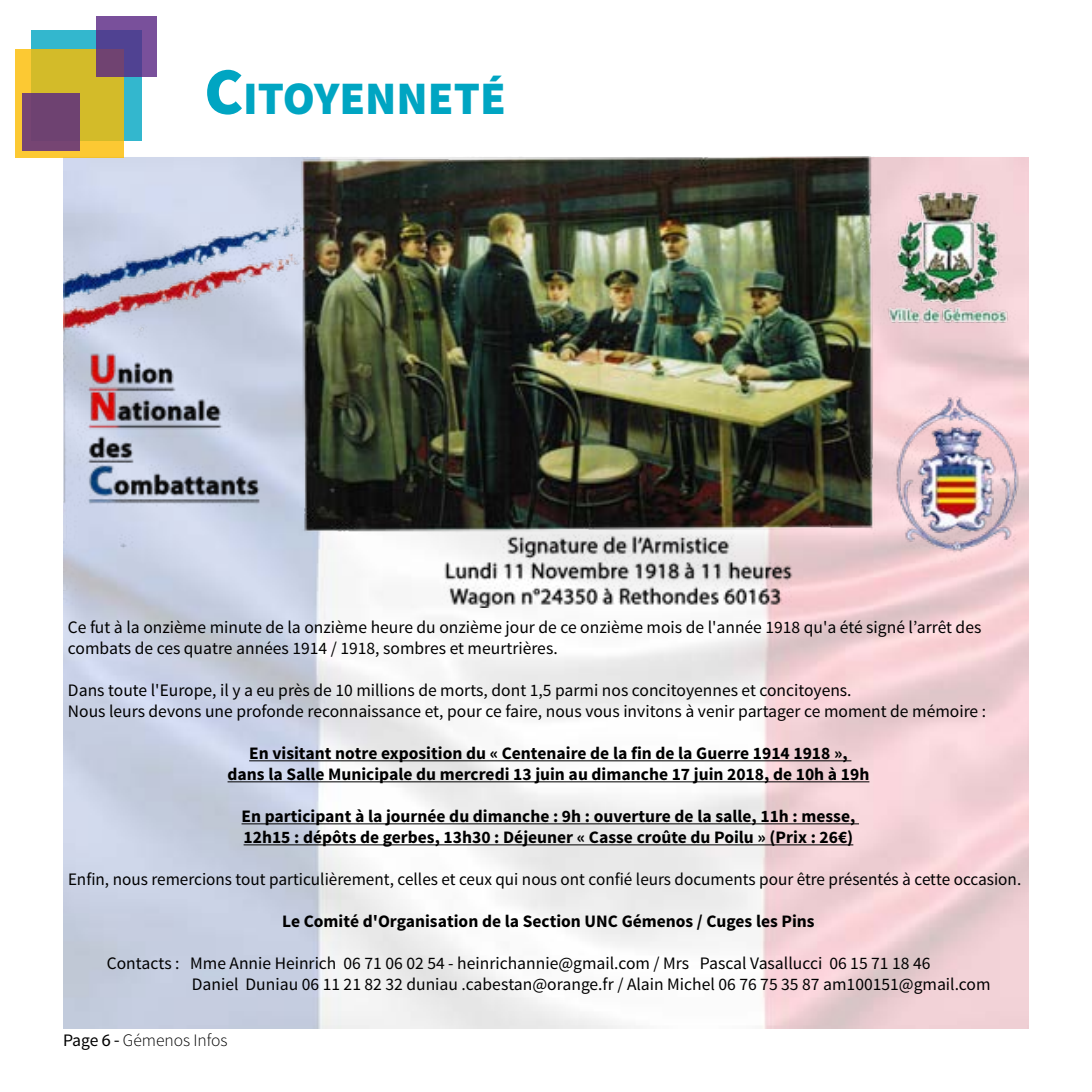
<style>
.page{position:relative;width:1092px;height:1092px;background:#fff}
.page>*{position:absolute;margin:0;border:0;box-sizing:border-box;transform-origin:0 0}
.t1{font:900 46.55px "Source Sans Pro";color:#00a5c2}
.t2{font:17.5px/21px "Source Sans Pro";color:#000}
.t3{font:700 17.5px/21px "Source Sans Pro";color:#000;text-align:center}
.t4{font:300 17.5px "Source Sans Pro";color:#000}
.s1{font-size:66.5px}
.s2{font-weight:400}
.s3{font-family:"Myriad Pro";font-weight:400}
</style>
<div class="page">
<img style="left:63px;top:158px;width:965px;height:870px">
<hr style="left:249px;top:760px;width:602px;height:1px;background:#000">
<hr style="left:227px;top:781px;width:642px;height:1px;background:#000">
<hr style="left:241px;top:823px;width:618px;height:1px;background:#000">
<hr style="left:243px;top:844px;width:610px;height:1px;background:#000">
<div style="left:31px;top:30px;width:111px;height:111px;background:#33b7ce"></div>
<svg style="left:15px;top:49px;width:108px;height:108px;background:#debf2b"></svg>
<div style="left:22px;top:93px;width:58px;height:58px;background:#6e4271"></div>
<svg style="left:96px;top:17px;width:60px;height:60px;background:#67478e"></svg>
<img style="left:63px;top:157px;width:961px;height:450px">
<h1 class="t1" style="left:204px;top:68px;width:303px"><span class="s1">C</span>ITOYENNETÉ</h1>
<p class="t2" style="left:68px;top:617px;width:914px">Ce fut à la onzième minute de la onzième heure du onzième jour de ce onzième mois de l'année 1918 qu'a été signé l’arrêt des combats de ces quatre années 1914 / 1918, sombres et meurtrières.</p>
<p class="t2" style="left:68px;top:680px;width:919px">Dans toute l'Europe, il y a eu près de 10 millions de morts, dont 1,5 parmi nos concitoyennes et concitoyens.<br>Nous leurs devons une profonde reconnaissance et, pour ce faire, nous vous invitons à venir partager ce moment de mémoire :</p>
<p class="t3" style="left:227px;top:743px;width:643px">En visitant notre exposition du « Centenaire de la fin de la Guerre 1914 1918 »,<br>dans la Salle Municipale du mercredi 13 juin au dimanche 17 juin 2018, de 10h à 19h</p>
<p class="t3" style="left:241px;top:806px;width:615px;text-align:left">En participant à la journée du dimanche : 9h : ouverture de la salle, 11h : messe,<br>12h15 : dépôts de gerbes, 13h30 : Déjeuner « Casse croûte du Poilu » (Prix : 26€)</p>
<p class="t2" style="left:68px;top:869px;width:954px">Enfin, nous remercions tout particulièrement, celles et ceux qui nous ont confié leurs documents pour être présentés à cette occasion.</p>
<p class="t3" style="left:282px;top:911px;width:534px">Le Comité d'Organisation de la Section UNC Gémenos / Cuges les Pins</p>
<p class="t2" style="left:192px;top:953px;width:800px;text-indent:-85px">Contacts : Mme Annie Heinrich 06 71 06 02 54 - heinrichannie@gmail.com / Mrs Pascal Vasallucci 06 15 71 18 46<br>Daniel Duniau 06 11 21 82 32 duniau .cabestan@orange.fr / Alain Michel 06 76 75 35 87 am100151@gmail.com</p>
<p class="t4" style="left:63px;top:1029px;width:166px"><span class="s2">Page</span> <span class="s3">6 -</span> Gémenos Infos</p>
</div>
